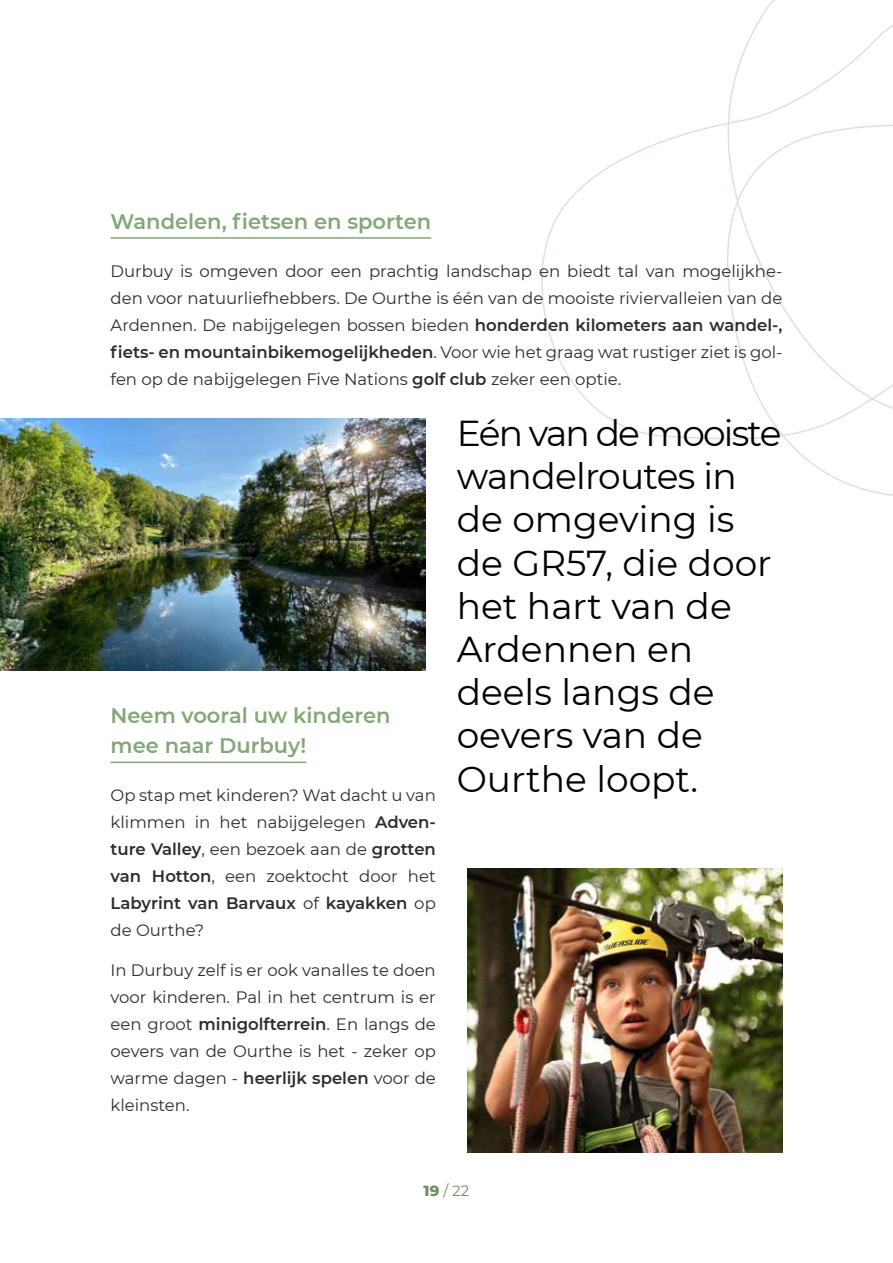
<style>
.page{position:relative;width:893px;height:1263px;background:#fff}
.page>*{position:absolute;margin:0;border:0;box-sizing:border-box;transform-origin:0 0}
.t1{font:36px/43.2px "Montserrat";color:#000}
.t2{font:600 21px/30px "Montserrat";color:#83a777}
.t3{font:16.5px/27px "Montserrat";color:#2c2d2d;text-align:justify}
.t4{font:15px "Montserrat";color:#6f9064}
.s1{font-weight:600;color:#2d2d2d}
.s2{font-weight:800}
</style>
<div class="page">
<svg style="left:541px;top:0;width:352px;height:496px"></svg>
<hr style="left:111px;top:237px;width:320px;height:2px;background:#83a777">
<img style="left:0;top:418px;width:425px;height:253px">
<hr style="left:111px;top:762px;width:195px;height:1px;background:#83a777">
<img style="left:468px;top:869px;width:314px;height:283px">
<p class="t2" style="left:111px;top:205px;width:322px">Wandelen, fietsen en sporten</p>
<p class="t3" style="left:111px;top:257px;width:673px">Durbuy is omgeven door een prachtig landschap en biedt tal van mogelijkhe&shy;den voor natuurliefhebbers. De Ourthe is één van de mooiste riviervalleien van de Ardennen. De nabijgelegen bossen bieden <span class="s1">honderden kilometers aan wandel-, fiets- en mountainbikemogelijkheden</span>. Voor wie het graag wat rustiger ziet is gol&shy;fen op de nabijgelegen Five Nations <span class="s1">golf club</span> zeker een optie.</p>
<h1 class="t1" style="left:457px;top:410px;width:326px">Eén van de mooiste wandelroutes in de omgeving is de GR57, die door het hart van de<br>Ardennen en deels langs de oevers van de<br>Ourthe loopt.</h1>
<p class="t2" style="left:111px;top:700px;width:281px">Neem vooral uw kinderen mee naar Durbuy!</p>
<p class="t3" style="left:111px;top:781px;width:327px">Op stap met kinderen? Wat dacht u van klimmen in het nabijgelegen <span class="s1">Adven&shy;ture Valley</span>, een bezoek aan de <span class="s1">grotten van Hotton</span>, een zoektocht door het <span class="s1">Labyrint van Barvaux</span> of <span class="s1">kayakken</span> op de Ourthe?</p>
<p class="t3" style="left:111px;top:956px;width:327px">In Durbuy zelf is er ook vanalles te doen voor kinderen. Pal in het centrum is er een groot <span class="s1">minigolfterrein</span>. En langs de oevers van de Ourthe is het - zeker op warme dagen - <span class="s1">heerlijk spelen</span> voor de kleinsten.</p>
<p class="t4" style="left:424px;top:1180px;width:47px"><span class="s2">19</span> / 22</p>
</div>
